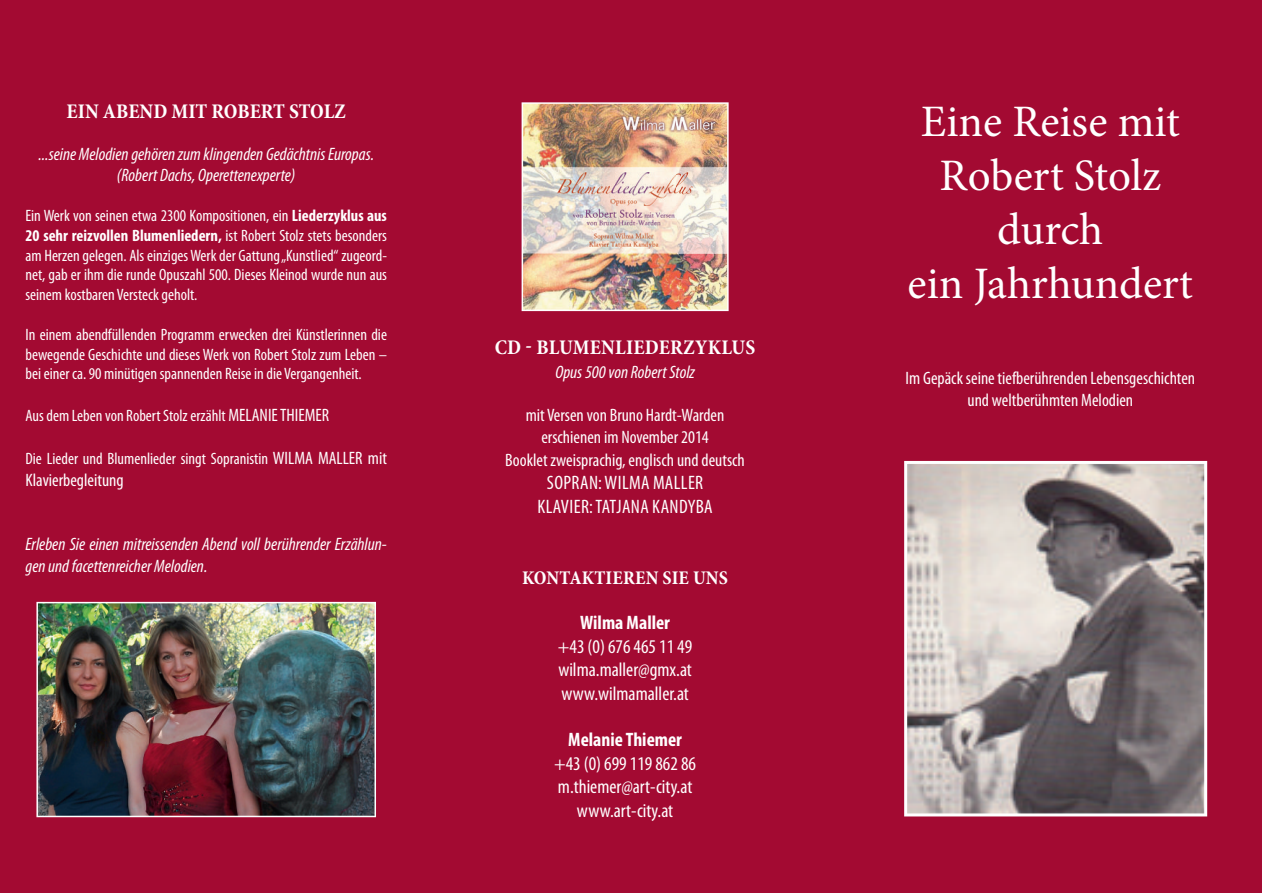
<style>
.page{position:relative;width:1263px;height:893px;background:#fff}
.page>*{position:absolute;margin:0;border:0;box-sizing:border-box;transform-origin:0 0}
.t1{font:45px/54px "Minion Pro";color:#fff;text-align:center}
.t2{font:700 condensed 21px "Minion Pro";color:#fff}
.t3{font:condensed 19.5px/23.4px "Myriad Pro";color:#fff;text-align:justify}
.t4{font:condensed 19.5px/23.4px "Myriad Pro";letter-spacing:.02em;color:#fff;text-align:center}
.t5{font:700 condensed 19.5px "Myriad Pro";color:#fff}
.t6{font:700 condensed 19.5px "Minion Pro";letter-spacing:.01em;color:#fff}
.t7{font:italic condensed 18px/21.6px "Myriad Pro";color:#fff;text-align:center}
.t8{font:condensed 18px/21.6px "Myriad Pro";color:#fff;text-align:center}
.t9{font:condensed 16.5px/19.8px "Myriad Pro";color:#fff;text-align:justify}
.s1{font-weight:700}
.s2{font-size:18px}
</style>
<div class="page">
<div style="left:0;top:0;width:1262px;height:893px;background:#a30a32"></div>
<svg style="left:904px;top:461px;width:303px;height:355px;background:#a19a99"></svg>
<img style="left:36px;top:602px;width:340px;height:215px">
<img style="left:522px;top:102px;width:207px;height:209px">
<p class="t2" style="left:67px;top:97px;width:281px">EIN ABEND MIT ROBERT STOLZ</p>
<p class="t7" style="left:38px;top:143px;width:337px">...seine Melodien gehören zum klingenden Gedächtnis Europas. (Robert Dachs, Operettenexperte)</p>
<p class="t9" style="left:26px;top:205px;width:363px">Ein Werk von seinen etwa 2300 Kompositionen, ein <span class="s1">Liederzyklus aus 20 sehr reizvollen Blumenliedern,</span> ist Robert Stolz stets besonders am Herzen gelegen. Als einziges Werk der Gattung „Kunstlied“ zugeord&shy;net, gab er ihm die runde Opuszahl 500. Dieses Kleinod wurde nun aus seinem kostbaren Versteck geholt.</p>
<p class="t9" style="left:26px;top:324px;width:363px">In einem abendfüllenden Programm erwecken drei Künstlerinnen die bewegende Geschichte und dieses Werk von Robert Stolz zum Leben – bei einer ca. 90 minütigen spannenden Reise in die Vergangenheit.</p>
<p class="t9" style="left:26px;top:405px;width:305px">Aus dem Leben von Robert Stolz erzählt <span class="s2">MELANIE THIEMER</span></p>
<p class="t9" style="left:26px;top:448px;width:363px">Die Lieder und Blumenlieder singt Sopranistin <span class="s2">WILMA MALLER mit</span></p>
<p class="t8" style="left:26px;top:469px;width:100px">Klavierbegleitung</p>
<p class="t7" style="left:26px;top:533px;width:363px;text-align:left">Erleben Sie einen mitreissenden Abend voll berührender Erzählun&shy;gen und facettenreicher Melodien.</p>
<p class="t2" style="left:495px;top:333px;width:262px">CD - BLUMENLIEDERZYKLUS</p>
<p class="t7" style="left:555px;top:361px;width:141px">Opus 500 von Robert Stolz</p>
<p class="t8" style="left:526px;top:404px;width:200px">mit Versen von Bruno Hardt-Warden erschienen im November 2014</p>
<p class="t8" style="left:505px;top:449px;width:241px">Booklet zweisprachig, englisch und deutsch</p>
<p class="t4" style="left:537px;top:471px;width:177px">SOPRAN: WILMA MALLER<br>KLAVIER: TATJANA KANDYBA</p>
<p class="t6" style="left:522px;top:565px;width:208px">KONTAKTIEREN SIE UNS</p>
<p class="t5" style="left:580px;top:611px;width:91px">Wilma Maller</p>
<p class="t3" style="left:558px;top:634px;width:136px">+43 (0) 676 465 11 49 wilma.maller@gmx.at www.wilmamaller.at</p>
<p class="t5" style="left:568px;top:728px;width:115px">Melanie Thiemer</p>
<p class="t3" style="left:554px;top:751px;width:143px;text-align:center">+43 (0) 699 119 862 86 m.thiemer@art-city.at www.art-city.at</p>
<h1 class="t1" style="left:908px;top:95px;width:287px">Eine Reise mit<br>Robert Stolz durch<br>ein Jahrhundert</h1>
<p class="t8" style="left:905px;top:367px;width:291px">Im Gepäck seine tiefberührenden Lebensgeschichten und weltberühmten Melodien</p>
</div>
